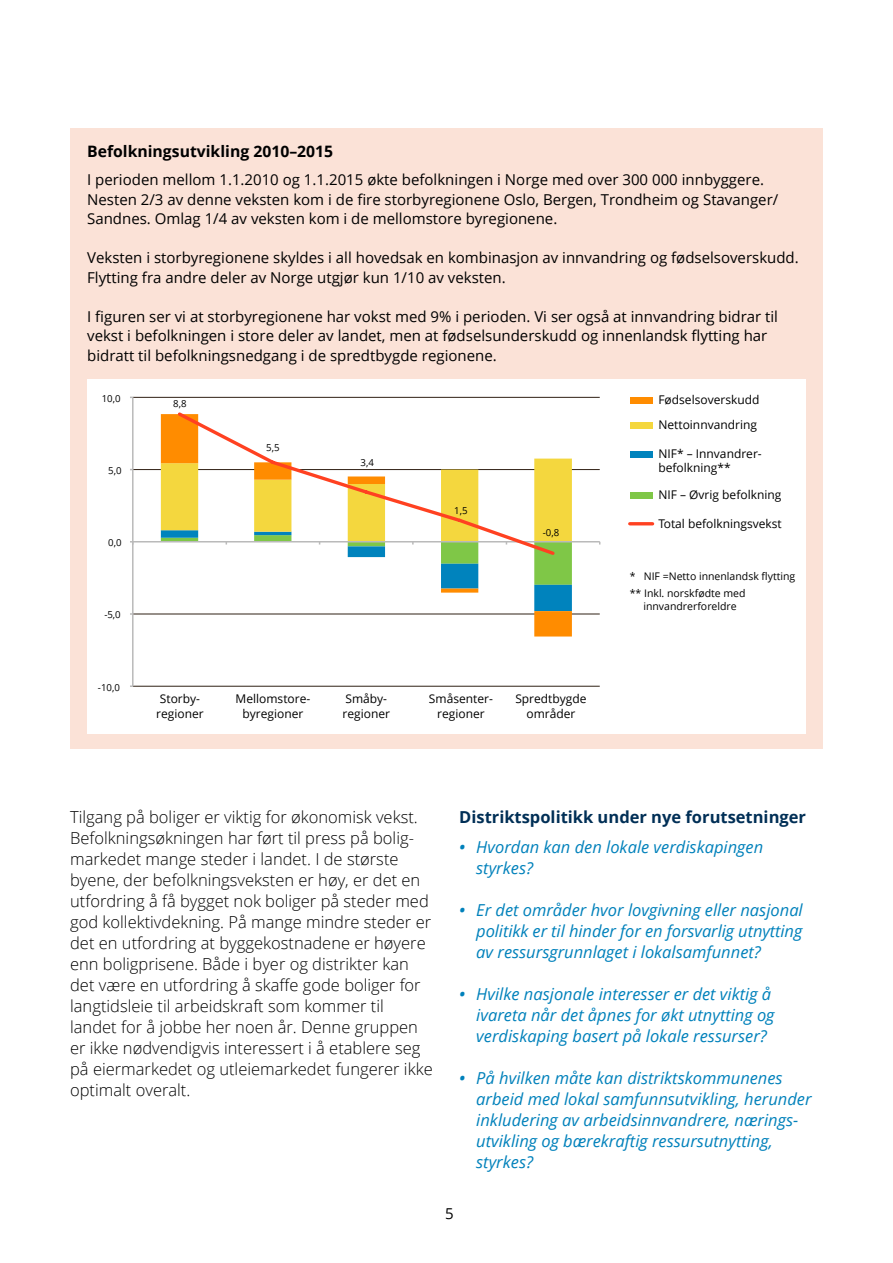
<style>
.page{position:relative;width:893px;height:1263px;background:#fff}
.page>*{position:absolute;margin:0;border:0;box-sizing:border-box;transform-origin:0 0}
.Brtekst{font:300 16.5px/21px "Open Sans";color:#000}
.t1{font:italic 16.5px/21px "Open Sans";color:#0081bb}
.Mellomtittel{font:700 16.5px "Open Sans";color:#002f56}
.t2{font:700 15.75px "Open Sans";color:#000}
.t3{font:15px/19.5px "Open Sans";color:#000}
.t4{font:12px/14.4px "Open Sans";color:#000;text-align:center}
.t5{font:10.5px/17px "Open Sans";color:#000}
.t6{font:9.6px "Open Sans";color:#000}
.s1{font-weight:600}
</style>
<div class="page">
<div style="left:70px;top:128px;width:753px;height:620px;background:#fbe2d7"></div>
<div style="left:87px;top:379px;width:719px;height:354px;background:#fff"></div>
<hr style="left:133px;top:686px;width:467px;height:1px;background:#2f2014">
<hr style="left:133px;top:614px;width:467px;height:1px;background:#2f2014">
<hr style="left:133px;top:469px;width:467px;height:1px;background:#2f2014">
<hr style="left:133px;top:397px;width:467px;height:1px;background:#2f2014">
<svg style="left:161px;top:414px;width:411px;height:222px"></svg>
<hr style="left:132px;top:397px;width:2px;height:289px;background:#bababa">
<hr style="left:133px;top:541px;width:467px;height:1px;background:#bababa">
<svg style="left:161px;top:459px;width:411px;height:152px"></svg>
<svg style="left:175px;top:412px;width:382px;height:146px"></svg>
<div style="left:630px;top:397px;width:23px;height:6px;background:#ff8c00"></div>
<div style="left:630px;top:423px;width:23px;height:6px;background:#f4d73e"></div>
<div style="left:630px;top:451px;width:23px;height:6px;background:#0083bd"></div>
<div style="left:630px;top:492px;width:23px;height:6px;background:#7fc747"></div>
<hr style="left:630px;top:522px;width:23px;height:3px;background:#ff4121">
<p class="t2" style="left:87px;top:140px;width:248px">Befolkningsutvikling 2010–2015</p>
<p class="t3" style="left:87px;top:170px;width:693px">I perioden mellom 1.1.2010 og 1.1.2015 økte befolkningen i Norge med over 300 000 innbyggere.<br>Nesten 2/3 av denne veksten kom i de fire storbyregionene Oslo, Bergen, Trondheim og Stavanger/<br>Sandnes. Omlag 1/4 av veksten kom i de mellomstore byregionene.</p>
<p class="t3" style="left:87px;top:248px;width:713px">Veksten i storbyregionene skyldes i all hovedsak en kombinasjon av innvandring og fødselsoverskudd.<br>Flytting fra andre deler av Norge utgjør kun 1/10 av veksten.</p>
<p class="t3" style="left:87px;top:306px;width:692px">I figuren ser vi at storbyregionene har vokst med 9% i perioden. Vi ser også at innvandring bidrar til vekst i befolkningen i store deler av landet, men at fødselsunderskudd og innenlandsk flytting har bidratt til befolkningsnedgang i de spredtbygde regionene.</p>
<p class="t6" style="left:173px;top:397px;width:15px">8,8</p>
<p class="t6" style="left:266px;top:441px;width:15px">5,5</p>
<p class="t6" style="left:361px;top:456px;width:15px">3,4</p>
<p class="t6" style="left:454px;top:504px;width:15px">1,5</p>
<p class="t6" style="left:543px;top:526px;width:18px">-0,8</p>
<p class="t6" style="left:102px;top:391px;width:20px">10,0</p>
<p class="t4" style="left:658px;top:387px;width:103px;line-height:25.2px;text-align:left">Fødselsoverskudd<br>Nettoinnvandring</p>
<p class="t4" style="left:658px;top:446px;width:105px;text-align:left">NIF* – Innvandrer&shy;befolkning**</p>
<p class="t4" style="left:658px;top:487px;width:124px">NIF – Øvrig befolkning</p>
<p class="t6" style="left:108px;top:464px;width:15px">5,0</p>
<p class="t4" style="left:658px;top:516px;width:125px">Total befolkningsvekst</p>
<p class="t6" style="left:108px;top:536px;width:15px">0,0</p>
<p class="t6" style="left:104px;top:608px;width:18px">-5,0</p>
<p class="t6" style="left:98px;top:681px;width:23px">-10,0</p>
<p class="t4" style="left:156px;top:691px;width:49px">Storby&shy;regioner</p>
<p class="t4" style="left:343px;top:691px;width:49px;text-align:left">Småby&shy;regioner</p>
<p class="t4" style="left:429px;top:691px;width:65px">Småsenter&shy;regioner</p>
<p class="t4" style="left:515px;top:691px;width:73px">Spredtbygde områder</p>
<p class="t4" style="left:236px;top:691px;width:76px">Mellomstore&shy;byregioner</p>
<p class="t5" style="left:630px;top:567px;width:167px">* NIF =Netto innenlandsk flytting ** Inkl. norskfødte med</p>
<p class="t5" style="left:643px;top:597px;width:95px">innvandrerforeldre</p>
<p class="Brtekst" style="left:70px;top:806px;width:364px">Tilgang på boliger er viktig for økonomisk vekst.<br>Befolkningsøkningen har ført til press på bolig&shy;markedet mange steder i landet. I de største byene, der befolkningsveksten er høy, er det en utfordring å få bygget nok boliger på steder med god kollektivdekning. På mange mindre steder er det en utfordring at byggekostnadene er høyere enn boligprisene. Både i byer og distrikter kan det være en utfordring å skaffe gode boliger for langtidsleie til arbeidskraft som kommer til landet for å jobbe her noen år. Denne gruppen er ikke nødvendigvis interessert i å etablere seg på eiermarkedet og utleiemarkedet fungerer ikke optimalt overalt.</p>
<h2 class="Mellomtittel" style="left:459px;top:805px;width:348px">Distriktspolitikk under nye forutsetninger</h2>
<p class="t1" style="left:476px;top:836px;width:288px;text-indent:-17px"><span class="s1">•</span> Hvordan kan den lokale verdiskapingen styrkes?</p>
<p class="t1" style="left:476px;top:899px;width:328px;text-align:justify;text-indent:-17px"><span class="s1">•</span> Er det områder hvor lovgivning eller nasjonal politikk er til hinder for en forsvarlig utnytting av ressursgrunnlaget i lokalsamfunnet?</p>
<p class="t1" style="left:476px;top:983px;width:300px;text-indent:-17px"><span class="s1">•</span> Hvilke nasjonale interesser er det viktig å ivareta når det åpnes for økt utnytting og verdiskaping basert på lokale ressurser?</p>
<p class="t1" style="left:476px;top:1067px;width:337px;text-indent:-17px"><span class="s1">•</span> På hvilken måte kan distriktskommunenes arbeid med lokal samfunnsutvikling, herunder inkludering av arbeidsinnvandrere, nærings&shy;utvikling og bærekraftig ressursutnytting, styrkes?</p>
<p class="t3" style="left:445px;top:1203px;width:10px">5</p>
</div>
